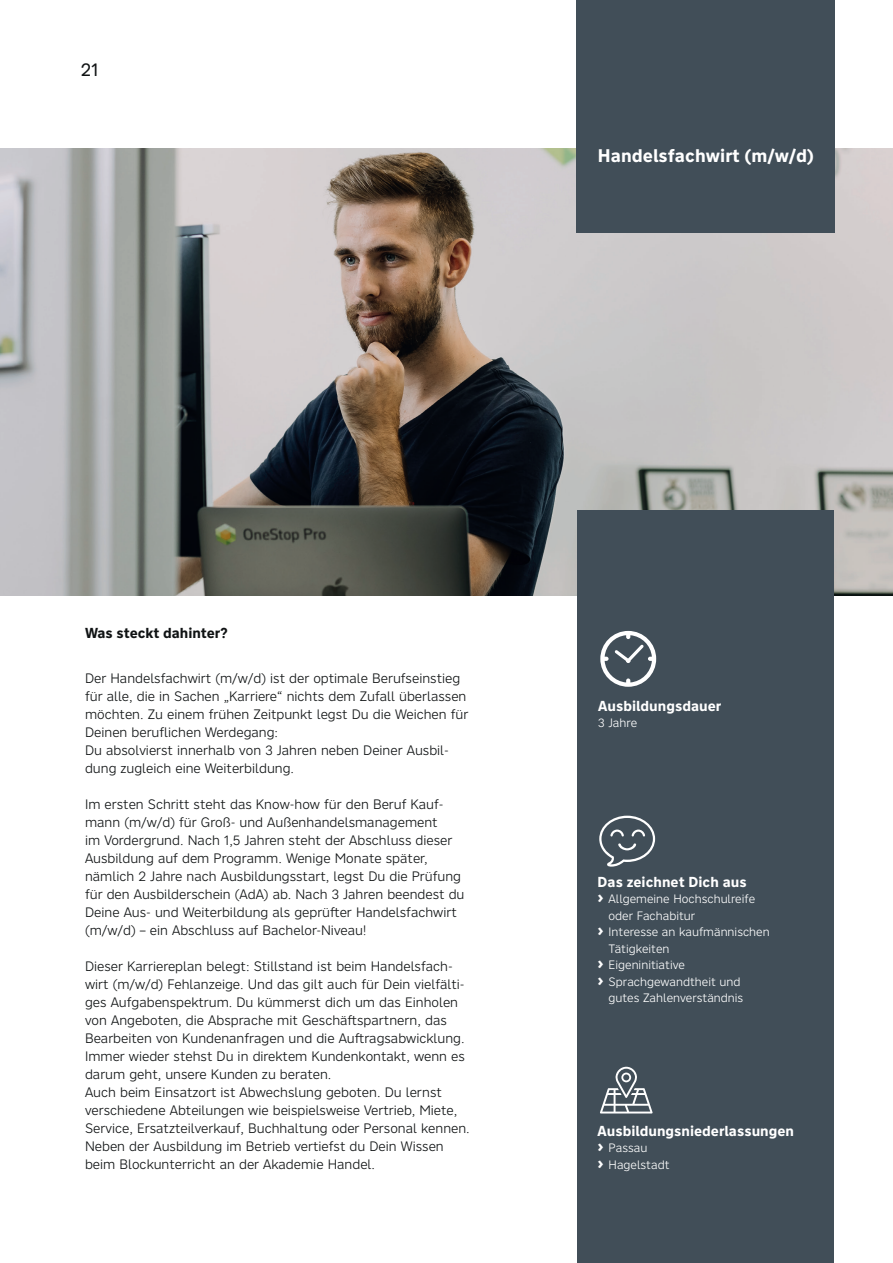
<style>
.page{position:relative;width:893px;height:1263px;background:#fff}
.page>*{position:absolute;margin:0;border:0;box-sizing:border-box;transform-origin:0 0}
.t1{font:700 18px "Nort";color:#fff}
.t2{font:18px "Nort";color:#101314}
.t3{font:700 18px "Nort";color:#414e58}
.t4{font:700 14.25px "Nort";color:#fff}
.t5{font:700 14.25px "Nort";letter-spacing:-.005em;color:#101314}
.t6{font:300 13.5px/18px "Nort";color:#101314}
.t7{font:300 12px/16.5px "Nort";color:#fff}
.s1{font-weight:700;font-size:18px}
</style>
<div class="page">
<img style="left:0;top:148px;width:893px;height:447px">
<div style="left:576px;top:0;width:258px;height:233px;background:#414e58"></div>
<div style="left:577px;top:511px;width:257px;height:752px;background:#414e58"></div>
<svg style="left:600px;top:631px;width:56px;height:56px"></svg>
<svg style="left:599px;top:816px;width:56px;height:51px"></svg>
<svg style="left:600px;top:1067px;width:53px;height:46px"></svg>
<h1 class="t2" style="left:81px;top:57px;width:19px">21</h1>
<h1 class="t1" style="left:598px;top:144px;width:218px">Handelsfachwirt (m/w/d)</h1>
<p class="t5" style="left:85px;top:623px;width:144px">Was steckt dahinter?</p>
<p class="t6" style="left:85px;top:669px;width:385px">Der Handelsfachwirt (m/w/d) ist der optimale Berufseinstieg für alle, die in Sachen „Karriere“ nichts dem Zufall überlassen möchten. Zu einem frühen Zeitpunkt legst Du die Weichen für Deinen beruflichen Werdegang:<br>Du absolvierst innerhalb von 3 Jahren neben Deiner Ausbil&shy;dung zugleich eine Weiterbildung.</p>
<p class="t6" style="left:85px;top:795px;width:381px">Im ersten Schritt steht das Know-how für den Beruf Kauf&shy;mann (m/w/d) für Groß- und Außenhandelsmanagement<br>im Vordergrund. Nach 1,5 Jahren steht der Abschluss dieser Ausbildung auf dem Programm. Wenige Monate später, nämlich 2 Jahre nach Ausbildungsstart, legst Du die Prüfung für den Ausbilderschein (AdA) ab. Nach 3 Jahren beendest du Deine Aus- und Weiterbildung als geprüfter Handelsfachwirt (m/w/d) – ein Abschluss auf Bachelor-Niveau!</p>
<p class="t6" style="left:85px;top:957px;width:386px">Dieser Karriereplan belegt: Stillstand ist beim Handelsfach&shy;wirt (m/w/d) Fehlanzeige. Und das gilt auch für Dein vielfälti&shy;ges Aufgabenspektrum. Du kümmerst dich um das Einholen von Angeboten, die Absprache mit Geschäftspartnern, das Bearbeiten von Kundenanfragen und die Auftragsabwicklung.<br>Immer wieder stehst Du in direktem Kundenkontakt, wenn es darum geht, unsere Kunden zu beraten.<br>Auch beim Einsatzort ist Abwechslung geboten. Du lernst verschiedene Abteilungen wie beispielsweise Vertrieb, Miete, Service, Ersatzteilverkauf, Buchhaltung oder Personal kennen.<br>Neben der Ausbildung im Betrieb vertiefst du Dein Wissen beim Blockunterricht an der Akademie Handel.</p>
<p class="t4" style="left:598px;top:696px;width:124px">Ausbildungsdauer</p>
<p class="t7" style="left:598px;top:714px;width:40px">3 Jahre</p>
<p class="t4" style="left:598px;top:872px;width:151px">Das zeichnet Dich aus</p>
<p class="t7" style="left:598px;top:890px;width:159px"><span class="s1">›</span> Allgemeine Hochschulreife</p>
<p class="t7" style="left:608px;top:907px;width:88px">oder Fachabitur</p>
<p class="t7" style="left:598px;top:923px;width:174px"><span class="s1">›</span> Interesse an kaufmännischen</p>
<p class="t7" style="left:608px;top:940px;width:62px">Tätigkeiten</p>
<p class="t7" style="left:598px;top:956px;width:89px"><span class="s1">›</span> Eigeninitiative</p>
<p class="t7" style="left:598px;top:973px;width:144px"><span class="s1">›</span> Sprachgewandtheit und</p>
<p class="t7" style="left:608px;top:989px;width:136px">gutes Zahlenverständnis</p>
<h1 class="t3" style="left:650px;top:916px;width:8px">›</h1>
<p class="t4" style="left:598px;top:1121px;width:198px">Ausbildungsniederlassungen</p>
<p class="t7" style="left:598px;top:1139px;width:73px"><span class="s1">›</span> Passau<br><span class="s1">›</span> Hagelstadt</p>
</div>
